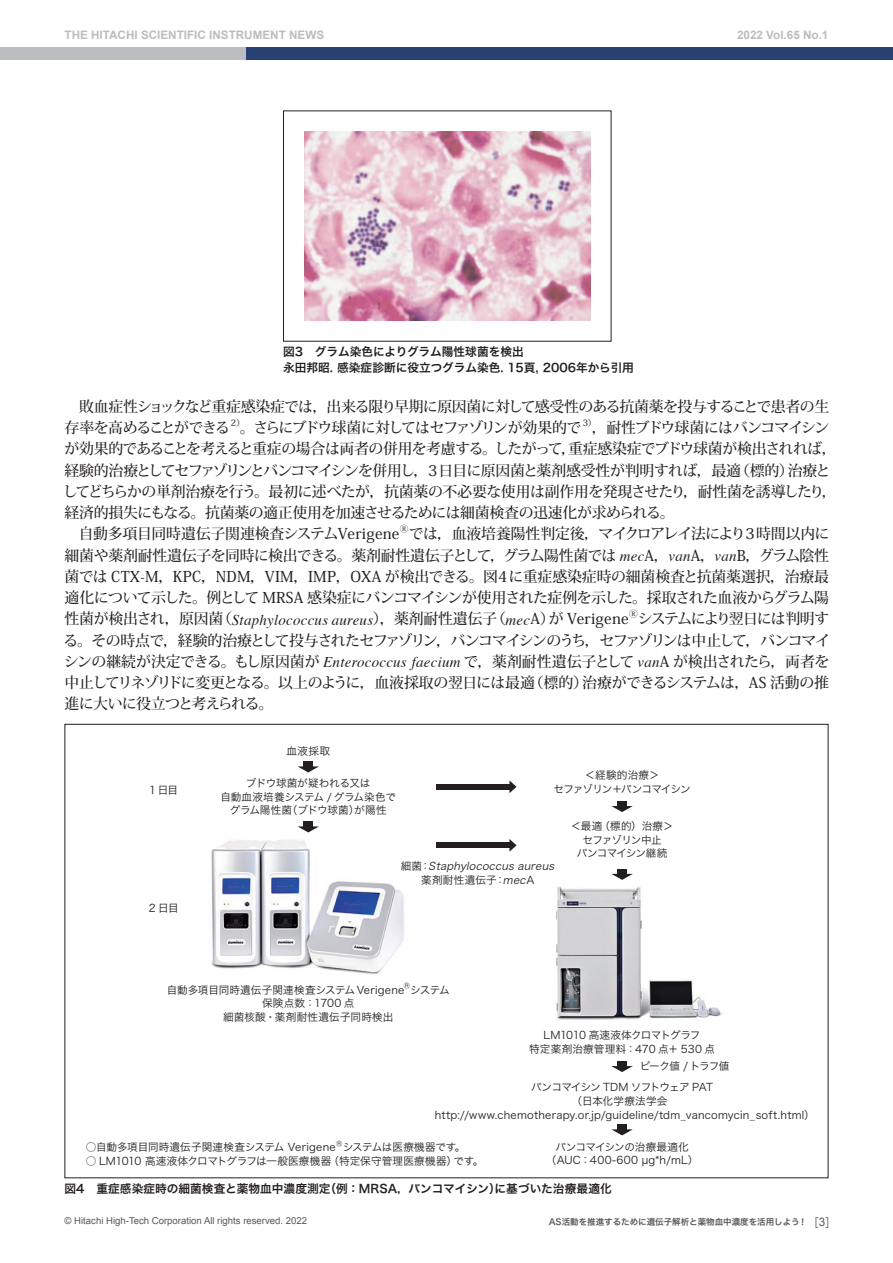
<style>
.page{position:relative;width:893px;height:1263px;background:#fff}
.page>*{position:absolute;margin:0;border:0;box-sizing:border-box;transform-origin:0 0}
.t1{font:500 14.85px/21.3px "Koz Min Pr 6 N";letter-spacing:-.03em;color:#231f20}
.t2{font:500 14.85px "Koz Min Pr 6 N";letter-spacing:-.075em;color:#231f20}
.t3{font:11.7px/15.9px "Hira Kaku Pro N W6";color:#231f20}
.t4{font:700 11.7px "Arial";color:#bcbdc0}
.t5{font:10.65px/13.8px "Hira Kaku Pro N W3";letter-spacing:.005em;color:#231f20;text-align:center}
.t6{font:10.65px/13.8px "Hira Kaku Pro N W3";letter-spacing:-.065em;color:#231f20;text-align:center}
.t7{font:10.65px/13.8px "Hira Kaku Pro N W3";letter-spacing:-.02em;color:#231f20;text-align:center}
.t8{font:italic 10.65px/13.8px "Hira Kaku Pro N W3";color:#231f20;text-align:center}
.t9{font:10.65px/21.3px "Hira Kaku Pro N W3";letter-spacing:-.07em;color:#231f20}
.t10{font:10.65px "Hira Kaku Pro N W3";letter-spacing:-.025em;color:#231f20}
.t11{font:9.6px "Arial";color:#57585a}
.t12{font:500 8.7px "Koz Min Pr 6 N";color:#231f20}
.t13{font:8.55px "Hira Kaku Pro W6";color:#57585a}
.t14{font:6.15px "Hira Kaku Pro N W3";color:#231f20}
.s1{font-family:"Futo Go B101 Pro"}
.s2{font-family:"Times";font-weight:400;font-style:italic}
.s3{font-style:normal}
.s4{font-family:"Gothic BBB Pro";font-weight:500;font-size:11.7px}
.s5{font-family:"Arial";font-size:11.7px}
</style>
<div class="page">
<div style="left:0;top:47px;width:251px;height:13px;background:#bcbdc0"></div>
<div style="left:246px;top:47px;width:647px;height:13px;background:#284173"></div>
<img style="left:305px;top:132px;width:285px;height:188px">
<img style="left:211px;top:840px;width:193px;height:135px">
<img style="left:556px;top:886px;width:167px;height:134px">
<svg style="left:298px;top:766px;width:21px;height:6px"></svg>
<div style="left:304px;top:761px;width:9px;height:7px;background:#231f20"></div>
<svg style="left:298px;top:826px;width:21px;height:6px"></svg>
<div style="left:304px;top:821px;width:9px;height:7px;background:#231f20"></div>
<svg style="left:611px;top:806px;width:22px;height:6px"></svg>
<div style="left:617px;top:801px;width:10px;height:7px;background:#231f20"></div>
<svg style="left:509px;top:780px;width:8px;height:13px"></svg>
<div style="left:436px;top:784px;width:74px;height:5px;background:#231f20"></div>
<svg style="left:509px;top:839px;width:8px;height:13px"></svg>
<div style="left:436px;top:842px;width:74px;height:6px;background:#231f20"></div>
<svg style="left:612px;top:874px;width:21px;height:6px"></svg>
<div style="left:617px;top:869px;width:10px;height:6px;background:#231f20"></div>
<svg style="left:611px;top:1066px;width:22px;height:6px"></svg>
<div style="left:617px;top:1061px;width:10px;height:7px;background:#231f20"></div>
<svg style="left:611px;top:1129px;width:22px;height:6px"></svg>
<div style="left:617px;top:1124px;width:10px;height:7px;background:#231f20"></div>
<p class="t4" style="left:65px;top:27px;width:285px">THE HITACHI SCIENTIFIC INSTRUMENT NEWS<span class="s1">　　</span></p>
<p class="t4" style="left:737px;top:27px;width:93px">2022 Vol.65 No.1</p>
<p class="t3" style="left:283px;top:343px;width:352px">図3　グラム染色によりグラム陽性球菌を検出<br>永田邦昭. 感染症診断に役立つグラム染色. 15頁, 2006年から引用</p>
<p class="t1" style="left:65px;top:396px;width:766px">　敗血症性ショックなど重症感染症では，出来る限り早期に原因菌に対して感受性のある抗菌薬を投与することで患者の生存率を高めることができる</p>
<p class="t12" style="left:231px;top:418px;width:15px">2）</p>
<p class="t2" style="left:240px;top:419px;width:343px">。さらにブドウ球菌に対してはセファゾリンが効果的で</p>
<p class="t12" style="left:583px;top:418px;width:15px">3）</p>
<p class="t1" style="left:63px;top:417px;width:775px;text-indent:529px">，耐性ブドウ球菌にはバンコマイシンが効果的であることを考えると重症の場合は両者の併用を考慮する。したがって，重症感染症でブドウ球菌が検出されれば，経験的治療としてセファゾリンとバンコマイシンを併用し，3日目に原因菌と薬剤感受性が判明すれば，最適（標的）治療としてどちらかの単剤治療を行う。最初に述べたが，抗菌薬の不必要な使用は副作用を発現させたり，耐性菌を誘導したり，経済的損失にもなる。抗菌薬の適正使用を加速させるためには細菌検査の迅速化が求められる。<br>　自動多項目同時遺伝子関連検査システムVerigene</p>
<p class="t12" style="left:400px;top:524px;width:10px">Ⓡ</p>
<p class="t1" style="left:65px;top:524px;width:767px;text-align:justify;text-indent:344px">では，血液培養陽性判定後，マイクロアレイ法により3時間以内に細菌や薬剤耐性遺伝子を同時に検出できる。薬剤耐性遺伝子として，グラム陽性菌では <span class="s2">mec</span>A，<span class="s2">van</span>A，<span class="s2">van</span>B，グラム陰性菌では CTX-M，KPC，NDM，VIM，IMP，OXA が検出できる。図4に重症感染症時の細菌検査と抗菌薬選択，治療最適化について示した。例として MRSA 感染症にバンコマイシンが使用された症例を示した。採取された血液からグラム陽性菌が検出され，原因菌（<span class="s2">Staphylococcus aureus</span>），薬剤耐性遺伝子（<span class="s2">mec</span>A）が Verigene</p>
<p class="t12" style="left:629px;top:609px;width:10px">Ⓡ</p>
<p class="t1" style="left:64px;top:609px;width:768px;text-align:justify;text-indent:574px">システムにより翌日には判明する。その時点で，経験的治療として投与されたセファゾリン，バンコマイシンのうち，セファゾリンは中止して，バンコマイシンの継続が決定できる。もし原因菌が <span class="s2">Enterococcus faecium</span> で，薬剤耐性遺伝子として <span class="s2">van</span>A が検出されたら，両者を中止してリネゾリドに変更となる。以上のように，血液採取の翌日には最適（標的）治療ができるシステムは，AS 活動の推進に大いに役立つと考えられる。</p>
<p class="t5" style="left:149px;top:782px;width:31px">1日目</p>
<p class="t5" style="left:149px;top:900px;width:31px">2 日目</p>
<p class="t5" style="left:287px;top:743px;width:45px">血液採取</p>
<p class="t7" style="left:221px;top:775px;width:177px">ブドウ球菌が疑われる又は<br>自動血液培養システム / グラム染色でグラム陽性菌（ブドウ球菌）が陽性</p>
<p class="t6" style="left:553px;top:767px;width:139px">＜経験的治療＞<br>セファゾリン＋バンコマイシン</p>
<p class="t6" style="left:571px;top:818px;width:104px">＜最適（標的）治療＞セファゾリン中止<br>バンコマイシン継続</p>
<p class="t8" style="left:401px;top:858px;width:158px"><span class="s3">細菌：</span>Staphylococcusaureus<span class="s3">薬剤耐性遺伝子：</span>mec<span class="s3">A</span></p>
<p class="t5" style="left:167px;top:982px;width:239px">自動多項目同時遺伝子関連検査システムVerigene</p>
<p class="t14" style="left:404px;top:981px;width:8px">Ⓡ</p>
<p class="t5" style="left:410px;top:982px;width:41px">システム</p>
<p class="t5" style="left:223px;top:996px;width:172px">保険点数：1700 点<br>細菌核酸・薬剤耐性遺伝子同時検出</p>
<p class="t5" style="left:529px;top:1027px;width:187px">LM1010 高速液体クロマトグラフ<br>特定薬剤治療管理料：470 点＋ 530 点</p>
<p class="t9" style="left:531px;top:1054px;width:200px;text-indent:108px">ピーク値 / トラフ値バンコマイシン TDM ソフトウェア PAT</p>
<p class="t5" style="left:435px;top:1093px;width:382px;text-align:left;text-indent:137px">（日本化学療法学会http://www.chemotherapy.or.jp/guideline/tdm_vancomycin_soft.html）</p>
<p class="t5" style="left:546px;top:1139px;width:154px">バンコマイシンの治療最適化（AUC：400-600 µg*h/mL）</p>
<p class="t5" style="left:86px;top:1139px;width:251px">○自動多項目同時遺伝子関連検査システム Verigene</p>
<p class="t14" style="left:336px;top:1138px;width:8px">Ⓡ</p>
<p class="t10" style="left:343px;top:1137px;width:124px">システムは医療機器です。</p>
<p class="t5" style="left:86px;top:1153px;width:399px">○ LM1010 高速液体クロマトグラフは一般医療機器（特定保守管理医療機器）です。</p>
<p class="t3" style="left:64px;top:1180px;width:549px">図4　重症感染症時の細菌検査と薬物血中濃度測定（例：MRSA，バンコマイシン）に基づいた治療最適化</p>
<p class="t11" style="left:65px;top:1215px;width:244px">© Hitachi High-Tech Corporation All rights reserved. 2022</p>
<p class="t13" style="left:549px;top:1214px;width:290px">AS活動を推進するために遺伝子解析と薬物血中濃度を活用しよう！<span class="s4">［</span><span class="s5">3</span><span class="s4">］</span></p>
</div>
